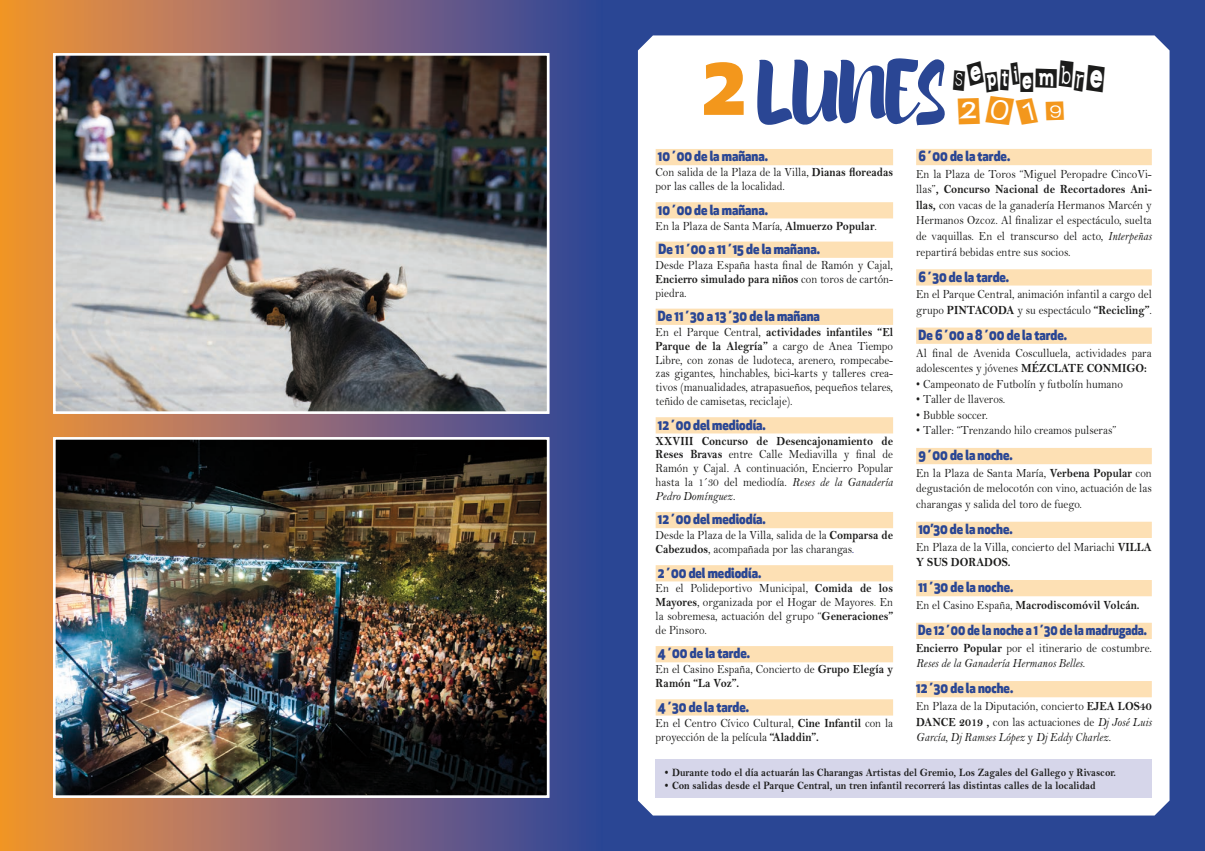
<style>
.page{position:relative;width:1205px;height:851px;background:#fff}
.page>*{position:absolute;margin:0;border:0;box-sizing:border-box;transform-origin:0 0}
.t1{font:35.38px/32.5px "Earwig Factory";color:#1c1c1b;scale:.76 1}
.t2{font:800 13.75px "Apex New";color:#2a4694;scale:.9 1}
.t3{font:800 13.75px "Apex New";color:#2a4694;scale:.85 1}
.t4{font:12.5px/13.9px "Bell MT Std";color:#1c1c1b;scale:.9 1}
.t5{font:italic 12.5px/15.5px "Bell MT Std";color:#1c1c1b;scale:.9 1}
.t6{font:700 12.5px "Bell MT Std";color:#1c1c1b;scale:.9 1}
.t7{font:700 11.25px "Bell MT Std";color:#1c1c1b;scale:.9 1}
.s1{font-family:"Apex New";font-weight:800;font-size:82.25px;color:#f3971c}
.s2{font-family:"Brusher";font-size:77.38px;color:#2a4694}
.s3{color:#f3971c}
.s4{font-weight:700}
.s5{font-style:italic}
.s6{color:#2e3389}
.s7{color:#528135}
.s8{font-weight:400}
.s9{font-weight:700;font-style:normal}
.s10{font-style:normal}
</style>
<div class="page">
<div style="left:602px;top:0;width:603px;height:850px;background:#2a4694"></div>
<div style="left:638px;top:35px;width:531px;height:780px;background:#fff"></div>
<svg style="left:0;top:0;width:602px;height:850px;background:#926d67"></svg>
<img style="left:56px;top:440px;width:490px;height:354px">
<div style="left:53px;top:437px;width:496px;height:360px;border:2px solid #fff"></div>
<img style="left:56px;top:56px;width:490px;height:355px">
<div style="left:53px;top:53px;width:496px;height:361px;border:2px solid #fff"></div>
<div style="left:656px;top:149px;width:237px;height:16px;background:#fde0b4"></div>
<div style="left:656px;top:202px;width:237px;height:16px;background:#fde0b4"></div>
<div style="left:656px;top:241px;width:237px;height:17px;background:#fde0b4"></div>
<div style="left:656px;top:308px;width:237px;height:17px;background:#fde0b4"></div>
<div style="left:656px;top:417px;width:237px;height:16px;background:#fde0b4"></div>
<div style="left:656px;top:512px;width:237px;height:16px;background:#fde0b4"></div>
<div style="left:656px;top:565px;width:237px;height:16px;background:#fde0b4"></div>
<div style="left:656px;top:646px;width:237px;height:16px;background:#fde0b4"></div>
<div style="left:656px;top:699px;width:237px;height:16px;background:#fde0b4"></div>
<div style="left:916px;top:149px;width:236px;height:16px;background:#fde0b4"></div>
<div style="left:916px;top:269px;width:236px;height:16px;background:#fde0b4"></div>
<div style="left:916px;top:327px;width:236px;height:17px;background:#fde0b4"></div>
<div style="left:916px;top:448px;width:236px;height:16px;background:#fde0b4"></div>
<div style="left:916px;top:521px;width:236px;height:17px;background:#fde0b4"></div>
<div style="left:916px;top:580px;width:236px;height:16px;background:#fde0b4"></div>
<div style="left:916px;top:622px;width:236px;height:17px;background:#fde0b4"></div>
<div style="left:916px;top:681px;width:236px;height:16px;background:#fde0b4"></div>
<div style="left:656px;top:759px;width:496px;height:38px;background:#d6d6ea"></div>
<h1 class="t1" style="left:953px;top:57px;width:202px;text-indent:-252px"><span class="s1">2</span><span class="s2">LUNES</span> Septiembre<br><span class="s3">2019</span></h1>
<p class="t2" style="left:658px;top:147px;width:124px">10´00 de la mañana.</p>
<p class="t4" style="left:656px;top:165px;width:265px">Con salida de la Plaza de la Villa, <span class="s4">Dianas floreadas </span>por las calles de la localidad.</p>
<p class="t2" style="left:658px;top:200px;width:124px">10´00 de la mañana.</p>
<p class="t4" style="left:656px;top:219px;width:247px">En la Plaza de Santa María, <span class="s4">Almuerzo Popular</span>.</p>
<p class="t2" style="left:659px;top:239px;width:181px">De 11´00 a 11´15 de la mañana.</p>
<p class="t4" style="left:656px;top:258px;width:265px;text-align:justify">Desde Plaza España hasta final de Ramón y Cajal, <span class="s4">Encierro simulado para niños</span> con toros de cartón&shy;piedra.</p>
<p class="t2" style="left:658px;top:306px;width:182px">De 11´30 a 13´30 de la mañana</p>
<p class="t4" style="left:656px;top:325px;width:265px;text-align:justify">En el Parque Central, <span class="s4">actividades infantiles “El Parque de la Alegría”</span> a cargo de Anea Tiempo Libre, con zonas de ludoteca, arenero, rompecabe&shy;zas gigantes, hinchables, bici-karts y talleres crea&shy;tivos (manualidades, atrapasueños, pequeños telares, teñido de camisetas, reciclaje).</p>
<p class="t2" style="left:658px;top:415px;width:121px">12´00 del mediodía.</p>
<p class="t4" style="left:656px;top:433px;width:265px;text-align:justify"><span class="s4">XXVIII Concurso de Desencajonamiento de Reses Bravas</span> entre Calle Mediavilla y final de Ramón y Cajal. A continuación, Encierro Popular hasta la 1´30 del mediodía. <span class="s5">Reses de la Ganadería Pedro Domínguez.</span></p>
<p class="t2" style="left:658px;top:509px;width:121px">12´00 del mediodía.</p>
<p class="t4" style="left:656px;top:528px;width:265px">Desde la Plaza de la Villa, salida de la <span class="s4">Comparsa de<br>Cabezudos</span>, acompañada por las charangas<span class="s6">.</span></p>
<p class="t2" style="left:658px;top:563px;width:116px">2´00 del mediodía.</p>
<p class="t4" style="left:656px;top:581px;width:265px;text-align:justify">En el Polideportivo Municipal, <span class="s4">Comida de los Mayores</span><span class="s5">,</span> organizada por el Hogar de Mayores<span class="s7">.</span> En la sobremesa, actuación del grupo “<span class="s4">Generaciones” </span>de Pinsoro.</p>
<p class="t2" style="left:658px;top:643px;width:104px">4´00 de la tarde.</p>
<p class="t4" style="left:656px;top:662px;width:265px">En el Casino España, Concierto de <span class="s4">Grupo Elegía y<br>Ramón “La Voz”.</span></p>
<p class="t2" style="left:658px;top:697px;width:103px">4´30 de la tarde.</p>
<p class="t4" style="left:656px;top:715px;width:265px;line-height:14.5px">En el Centro Cívico Cultural, <span class="s4">Cine Infantil</span> con la proyección de la película <span class="s4">“Aladdin”.</span></p>
<p class="t2" style="left:918px;top:147px;width:104px">6´00 de la tarde.</p>
<p class="t4" style="left:916px;top:166px;width:263px;line-height:15.5px;text-align:justify">En la Plaza de Toros “Miguel Peropadre CincoVi&shy;llas”<span class="s4">, Concurso Nacional de Recortadores Ani&shy;llas,</span> con vacas de la ganadería Hermanos Marcén y Hermanos Ozcoz. Al finalizar el espectáculo, suelta de vaquillas. En el transcurso del acto, <span class="s5">Interpeñas </span>repartirá bebidas entre sus socios.</p>
<p class="t2" style="left:918px;top:267px;width:102px">6´30 de la tarde.</p>
<p class="t4" style="left:916px;top:286px;width:263px;line-height:15.5px">En el Parque Central, animación infantil a cargo del grupo <span class="s4">PINTACODA</span> y su espectáculo <span class="s4">“Recicling”</span>.</p>
<p class="t2" style="left:918px;top:325px;width:167px">De 6´00 a 8´00 de la tarde.</p>
<p class="t4" style="left:916px;top:345px;width:263px;line-height:15.5px">Al final de Avenida Cosculluela, actividades para adolescentes y jóvenes <span class="s4">MÉZCLATE CONMIGO:</span></p>
<p class="t4" style="left:916px;top:377px;width:231px">• Campeonato de Futbolín y futbolín humano</p>
<p class="t4" style="left:916px;top:392px;width:101px">• Taller de llaveros.</p>
<p class="t4" style="left:916px;top:408px;width:81px">• Bubble soccer.</p>
<p class="t4" style="left:916px;top:423px;width:224px">• Taller: “Trenzando hilo creamos pulseras”</p>
<p class="t2" style="left:918px;top:445px;width:106px">9´00 de la noche.</p>
<p class="t4" style="left:916px;top:465px;width:263px;line-height:15.5px;text-align:justify">En la Plaza de Santa María, <span class="s4">Verbena Popular</span> con degustación de melocotón con vino, actuación de las charangas y salida del toro de fuego.</p>
<p class="t2" style="left:918px;top:519px;width:106px">10’30 de la noche.</p>
<p class="t4" style="left:916px;top:539px;width:263px;line-height:15.5px">En Plaza de la Villa, concierto del Mariachi <span class="s4">VILLA<br>Y SUS DORADOS.</span></p>
<p class="t2" style="left:918px;top:577px;width:107px">11´30 de la noche.</p>
<p class="t6" style="left:916px;top:598px;width:250px"><span class="s8">En el Casino España,</span> Macrodiscomóvil Volcán.</p>
<p class="t3" style="left:918px;top:620px;width:270px">De 12´00 de la noche a 1´30 de la madrugada.</p>
<p class="t5" style="left:916px;top:640px;width:263px"><span class="s9">Encierro Popular</span> <span class="s10">por el itinerario de costumbre.<br></span>Reses de la Ganadería Hermanos Belles.</p>
<p class="t2" style="left:916px;top:678px;width:109px">12´30 de la noche.</p>
<p class="t4" style="left:916px;top:698px;width:263px;line-height:15.5px;text-align:justify">En Plaza de la Diputación, concierto <span class="s4">EJEA LOS40<br>DANCE 2019 ,</span> con las actuaciones de <span class="s5">Dj José Luis García, Dj Ramses López</span> y <span class="s5">Dj Eddy Charlez.</span></p>
<p class="t7" style="left:665px;top:765px;width:503px">• Durante todo el día actuarán las Charangas Artistas del Gremio, Los Zagales del Gallego y Rivascor.</p>
<p class="t7" style="left:665px;top:779px;width:480px">• Con salidas desde el Parque Central, un tren infantil recorrerá las distintas calles de la localidad</p>
</div>
